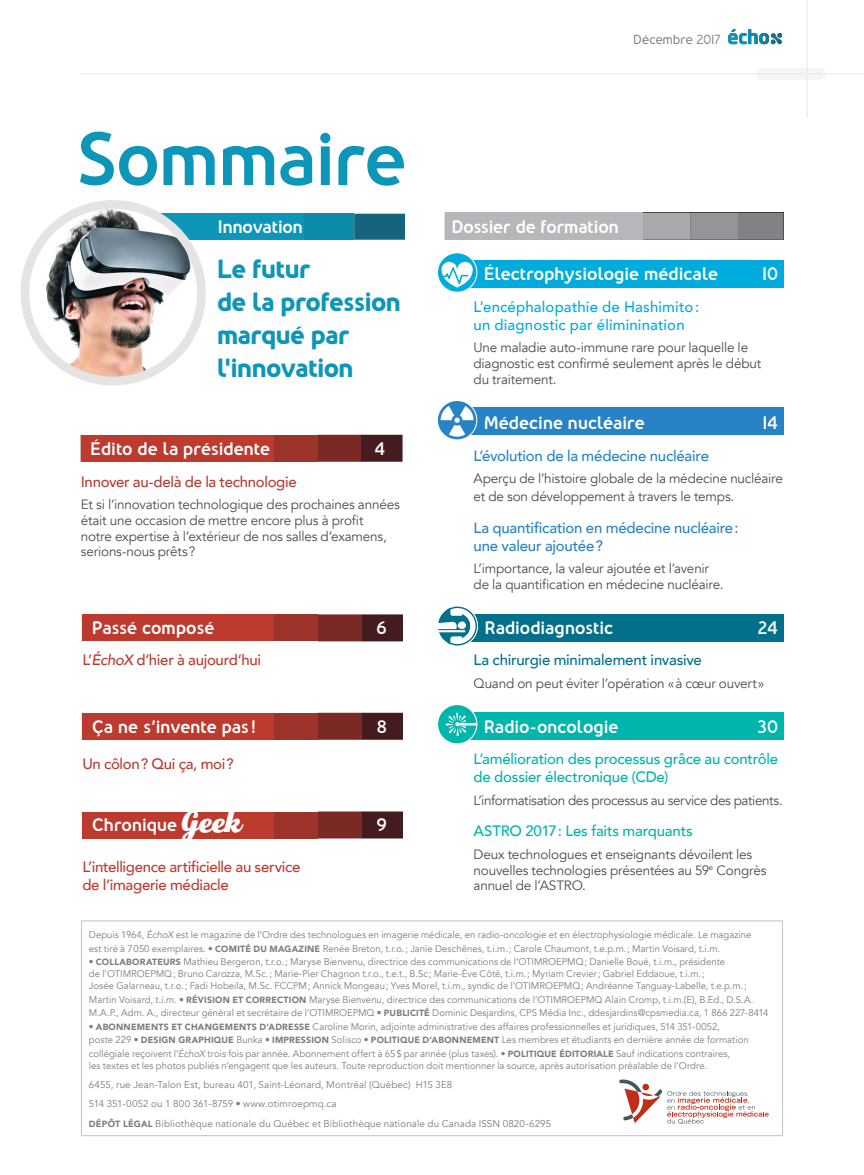
<style>
.page{position:relative;width:864px;height:1175px;background:#fff}
.page>*{position:absolute;margin:0;border:0;box-sizing:border-box;transform-origin:0 0}
.t1{font:700 69px "Nevo";letter-spacing:-.015em;color:#0e96b9}
.t2{font:800 24px/33px "Nevo";letter-spacing:-.035em;color:#0e96b9}
.t3{font:700 16.5px "Nevo";letter-spacing:-.005em;color:#fff}
.t4{font:500 15px/18px "Avenir";letter-spacing:-.02em;color:#bd3a2e}
.t5{font:500 15px/18px "Avenir";letter-spacing:-.015em;color:#00b5ac}
.t6{font:500 15px/18px "Avenir";letter-spacing:-.015em;color:#2783c5}
.t7{font:500 15px/18px "Avenir";letter-spacing:.01em;color:#00acdd}
.t8{font:500 15px "Avenir";letter-spacing:-.015em;color:#01708a}
.t9{font:13.5px/15.8px "Avenir";letter-spacing:-.015em;color:#4b4c4d}
.t10{font:500 12px "Nevo";letter-spacing:.015em;color:#797c81}
.t11{font:9.9px/18.9px "Avenir";letter-spacing:.01em;color:#797c81}
.t12{font:9.75px/13.5px "Avenir";color:#797c81}
.s1{font-style:italic}
.s2{font-family:"Fourth";font-weight:900;font-size:30.3px}
.s3{font-weight:900;font-size:9px}
.s4{font-style:inherit}
</style>
<div class="page">
<div style="left:81px;top:920px;width:702px;height:216px;border:1px solid #c7c8ca"></div>
<svg style="left:642px;top:213px;width:142px;height:27px;background:#929497"></svg>
<div style="left:445px;top:213px;width:197px;height:27px;background:#b6b7bb"></div>
<div style="left:453px;top:712px;width:331px;height:27px;background:#00b5ac"></div>
<div style="left:453px;top:614px;width:331px;height:27px;background:#01708a"></div>
<div style="left:453px;top:408px;width:331px;height:27px;background:#2783c5"></div>
<div style="left:453px;top:260px;width:331px;height:27px;background:#00acdd"></div>
<svg style="left:438px;top:253px;width:39px;height:39px"></svg>
<svg style="left:437px;top:401px;width:42px;height:39px"></svg>
<svg style="left:437px;top:606px;width:41px;height:40px"></svg>
<svg style="left:438px;top:705px;width:39px;height:39px"></svg>
<svg style="left:317px;top:435px;width:86px;height:27px;background:#622524"></svg>
<div style="left:81px;top:435px;width:236px;height:27px;background:#9d342b"></div>
<div style="left:81px;top:435px;width:192px;height:27px;background:#bd3a2e"></div>
<svg style="left:318px;top:614px;width:85px;height:27px;background:#622525"></svg>
<div style="left:82px;top:614px;width:236px;height:27px;background:#9d342b"></div>
<div style="left:82px;top:614px;width:192px;height:27px;background:#bd3a2e"></div>
<svg style="left:318px;top:712px;width:85px;height:27px;background:#642828"></svg>
<div style="left:82px;top:712px;width:236px;height:27px;background:#9d342b"></div>
<div style="left:82px;top:712px;width:192px;height:27px;background:#bd3a2e"></div>
<svg style="left:318px;top:811px;width:85px;height:27px;background:#632625"></svg>
<div style="left:82px;top:811px;width:236px;height:27px;background:#9d342b"></div>
<div style="left:82px;top:811px;width:192px;height:27px;background:#bd3a2e"></div>
<svg style="left:619px;top:1079px;width:150px;height:45px"></svg>
<svg style="left:354px;top:214px;width:51px;height:26px"></svg>
<div style="left:80px;top:214px;width:274px;height:26px;background:#0c8aaa"></div>
<div style="left:80px;top:214px;width:223px;height:26px;background:#0e96b9"></div>
<img style="left:25px;top:204px;width:176px;height:177px;border-radius:88px">
<div style="left:21px;top:200px;width:185px;height:185px;border:9px solid #e5e4e4;border-radius:50%"></div>
<svg style="left:81px;top:0;width:783px;height:118px"></svg>
<h1 class="t1" style="left:77px;top:117px;width:331px">Sommaire</h1>
<h3 class="t3" style="left:218px;top:217px;width:86px">Innovation</h3>
<h2 class="t2" style="left:217px;top:252px;width:185px">Le futur<br>de la profession marqué par l'innovation</h2>
<h3 class="t3" style="left:91px;top:438px;width:181px">Édito de la présidente</h3>
<h3 class="t3" style="left:374px;top:438px;width:12px">4</h3>
<h3 class="t4" style="left:81px;top:471px;width:218px">Innover au-delà de la technologie</h3>
<h3 class="t9" style="left:81px;top:497px;width:321px">Et si l’innovation technologique des prochaines années était une occasion de mettre encore plus à profit<br>notre expertise à l’extérieur de nos salles d’examens, serions-nous prêts?</h3>
<h3 class="t3" style="left:92px;top:618px;width:124px">Passé composé</h3>
<h3 class="t3" style="left:376px;top:618px;width:12px">6</h3>
<h3 class="t4" style="left:82px;top:650px;width:180px">L’<span class="s1">ÉchoX</span> d’hier à aujourd’hui</h3>
<h3 class="t3" style="left:92px;top:716px;width:165px">Ça ne s’invente pas!</h3>
<h3 class="t3" style="left:377px;top:716px;width:12px">8</h3>
<h3 class="t4" style="left:82px;top:753px;width:153px">Un côlon? Qui ça, moi?</h3>
<h3 class="t3" style="left:92px;top:815px;width:151px">Chronique <span class="s2">Geek</span></h3>
<h3 class="t3" style="left:376px;top:815px;width:12px">9</h3>
<h3 class="t4" style="left:82px;top:857px;width:220px">L’intelligence artificielle au service de l’imagerie médiacle</h3>
<p class="t10" style="left:634px;top:33px;width:89px">Décembre 2017</p>
<h3 class="t3" style="left:452px;top:216px;width:168px">Dossier de formation</h3>
<h3 class="t3" style="left:484px;top:264px;width:235px">Électrophysiologie médicale</h3>
<h3 class="t3" style="left:762px;top:264px;width:17px">10</h3>
<h3 class="t7" style="left:474px;top:297px;width:227px">L’encéphalopathie de Hashimito: un diagnostic par éliminination</h3>
<h3 class="t9" style="left:474px;top:340px;width:289px">Une maladie auto-immune rare pour laquelle le diagnostic est confirmé seulement après le début du traitement.</h3>
<h3 class="t3" style="left:484px;top:413px;width:162px">Médecine nucléaire</h3>
<h3 class="t3" style="left:763px;top:413px;width:17px">14</h3>
<h3 class="t6" style="left:474px;top:445px;width:237px">L’évolution de la médecine nucléaire</h3>
<h3 class="t9" style="left:474px;top:469px;width:311px;line-height:18px">Aperçu de l’histoire globale de la médecine nucléaire et de son développement à travers le temps.</h3>
<h3 class="t6" style="left:474px;top:517px;width:267px">La quantification en médecine nucléaire: une valeur ajoutée?</h3>
<h3 class="t9" style="left:474px;top:561px;width:251px">L’importance, la valeur ajoutée et l’avenir de la quantification en médecine nucléaire.</h3>
<h3 class="t3" style="left:485px;top:617px;width:130px">Radiodiagnostic</h3>
<h3 class="t3" style="left:757px;top:617px;width:22px">24</h3>
<h3 class="t8" style="left:474px;top:647px;width:230px">La chirurgie minimalement invasive</h3>
<h3 class="t9" style="left:474px;top:675px;width:292px">Quand on peut éviter l’opération «à cœur ouvert»</h3>
<h3 class="t3" style="left:484px;top:716px;width:136px">Radio-oncologie</h3>
<h3 class="t3" style="left:757px;top:716px;width:22px">30</h3>
<h3 class="t5" style="left:474px;top:749px;width:306px">L’amélioration des processus grâce au contrôle de dossier électronique (CDe)</h3>
<h3 class="t9" style="left:474px;top:792px;width:311px">L’informatisation des processus au service des patients.</h3>
<h3 class="t5" style="left:474px;top:821px;width:221px">ASTRO 2017: Les faits marquants</h3>
<h3 class="t9" style="left:474px;top:846px;width:294px">Deux technologues et enseignants dévoilent les nouvelles technologies présentées au 59<sup>e</sup> Congrès annuel de l’ASTRO.</h3>
<p class="t12" style="left:89px;top:928px;width:664px">Depuis 1964, <span class="s1">ÉchoX</span> est le magazine de l’Ordre des technologues en imagerie médicale, en radio-oncologie et en électrophysiologie médicale. Le magazine est tiré à 7050 exemplaires. • <span class="s3">COMITÉ DU MAGAZINE</span> Renée Breton, t.r.o.; Janie Deschênes, t.i.m.; Carole Chaumont, t.e.p.m.; Martin Voisard, t.i.m.</p>
<p class="t12" style="left:89px;top:956px;width:659px;line-height:12px">• <span class="s3">COLLABORATEURS</span> Mathieu Bergeron, t.r.o.; Maryse Bienvenu, directrice des communications de l’OTIMROEPMQ; Danielle Boué, t.i.m., présidente<br>de l’OTIMROEPMQ; Bruno Carozza, M.Sc.; Marie-Pier Chagnon t.r.o., t.e.t., B.Sc; Marie-Ève Côté, t.i.m.; Myriam Crevier; Gabriel Eddaoue, t.i.m.;<br>Josée Galarneau, t.r.o.; Fadi Hobeila, M.Sc. FCCPM; Annick Mongeau; Yves Morel, t.i.m., syndic de l’OTIMROEPMQ; Andréanne Tanguay-Labelle, t.e.p.m.;</p>
<p class="t12" style="left:89px;top:992px;width:681px">Martin Voisard, t.i.m. • <span class="s3">RÉVISION ET CORRECTION</span> Maryse Bienvenu, directrice des communications de l’OTIMROEPMQ Alain Cromp, t.i.m.(E), B.Ed., D.S.A.<br>M.A.P., Adm. A., directeur général et secrétaire de l’OTIMROEPMQ • <span class="s3">PUBLICITÉ</span> Dominic Desjardins, CPS Média Inc., ddesjardins@cpsmedia.ca, 1 866 227-8414</p>
<p class="t12" style="left:89px;top:1019px;width:661px">• <span class="s3">ABONNEMENTS ET CHANGEMENTS D’ADRESSE</span> Caroline Morin, adjointe administrative des affaires professionnelles et juridiques, 514 351-0052,<br>poste 229 • <span class="s3">DESIGN GRAPHIQUE</span> Bunka • <span class="s3">IMPRESSION</span> Solisco • <span class="s3">POLITIQUE D’ABONNEMENT</span> Les membres et étudiants en dernière année de formation collégiale reçoivent l’<span class="s1">ÉchoX</span> trois fois par année. Abonnement offert à 65$ par année (plus taxes). • <span class="s3">POLITIQUE ÉDITORIALE</span> Sauf indications contraires,</p>
<p class="t12" style="left:89px;top:1058px;width:620px">les textes et les photos publiés n’engagent que les auteurs. Toute reproduction doit mentionner la source, après autorisation préalable de l’Ordre.</p>
<p class="t11" style="left:89px;top:1074px;width:365px">6455, rue Jean-Talon Est, bureau 401, Saint-Léonard, Montréal (Québec) H1S 3E8<br>514 351-0052 ou 1 800 361-8759 <span class="s4">•</span> www.otimroepmq.ca</p>
<p class="t11" style="left:89px;top:1114px;width:464px"><span class="s3">DÉPÔT LÉGAL</span> Bibliothèque nationale du Québec et Bibliothèque nationale du Canada ISSN 0820-6295</p>
</div>
